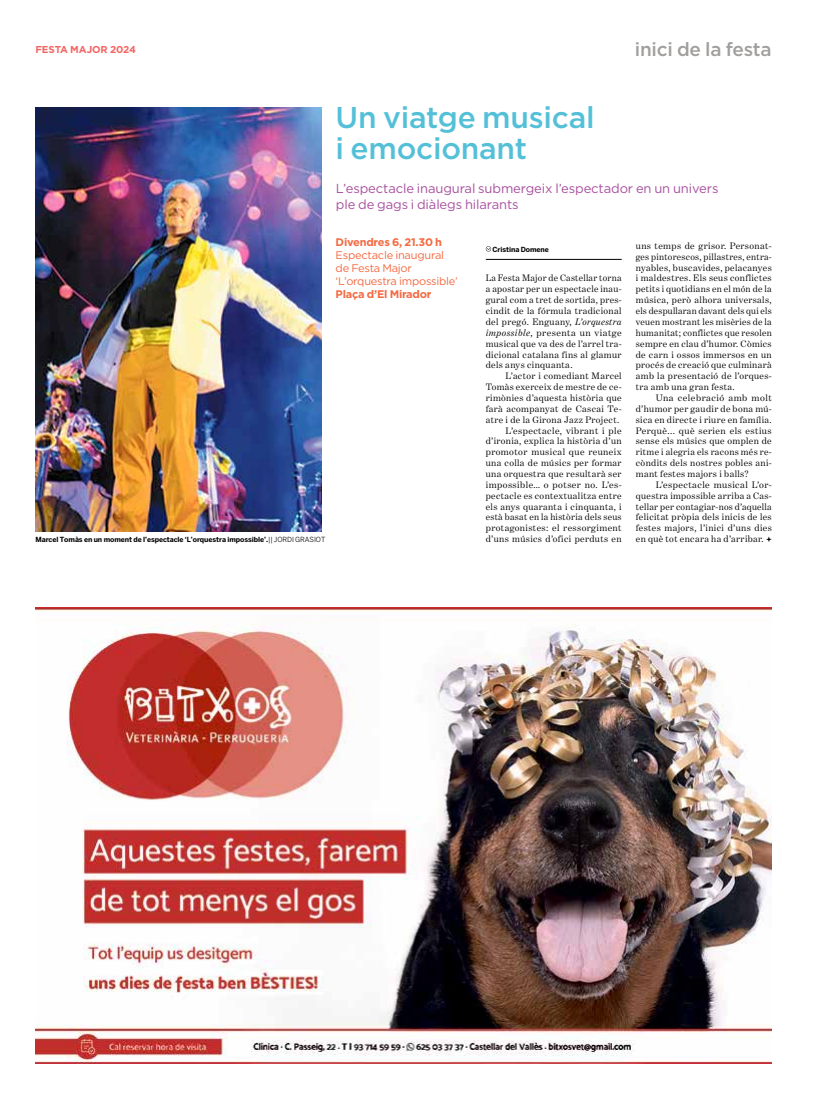
<style>
.page{position:relative;width:820px;height:1106px;background:#fff}
.page>*{position:absolute;margin:0;border:0;box-sizing:border-box;transform-origin:0 0}
.t1{font:500 30px/31px "Gotham";letter-spacing:-.01em;color:#54c0d8}
.t2{font:500 19px "Gotham";letter-spacing:-.01em;color:#a19f9d}
.t3{font:13px/16px "Gotham";letter-spacing:-.01em;color:#a8509e}
.t4{font:11px/13px "Gotham";letter-spacing:-.02em;color:#f46941}
.t5{font:700 11px "Gotham";letter-spacing:-.02em;color:#f46941}
.t6{font:700 10px "Gotham";letter-spacing:-.01em;color:#f46663}
.t7{font:9.5px/10.9px "Benton Modern One";letter-spacing:.04em;color:#000;text-align:justify}
.t8{font:700 7px "Benton Sans";letter-spacing:-.01em;color:#000}
.s1{font-weight:400}
.s2{font-style:italic}
</style>
<div class="page">
<img style="left:35px;top:108px;width:286px;height:423px">
<svg style="left:485px;top:246px;width:6px;height:5px"></svg>
<hr style="left:485px;top:259px;width:136px;height:1px;background:#000">
<svg style="left:766px;top:536px;width:5px;height:6px"></svg>
<img style="left:35px;top:607px;width:736px;height:456px">
<p class="t6" style="left:35px;top:43px;width:102px">FESTA MAJOR 2024</p>
<h2 class="t2" style="left:634px;top:37px;width:138px">inici de la festa</h2>
<p class="t8" style="left:35px;top:535px;width:291px">Marcel Tomàs en un moment de l’espectacle ‘L’orquestra impossible’.<span class="s1">|| JORDI GRASIOT</span></p>
<h1 class="t1" style="left:335px;top:101px;width:260px">Un viatge musical i emocionant</h1>
<h3 class="t3" style="left:336px;top:180px;width:384px">L’espectacle inaugural submergeix l’espectador en un univers ple de gags i diàlegs hilarants</h3>
<p class="t8" style="left:492px;top:245px;width:58px">Cristina Domene</p>
<p class="t5" style="left:335px;top:236px;width:108px">Divendres 6, 21.30 h</p>
<p class="t4" style="left:335px;top:248px;width:124px">Espectacle inaugural de Festa Major ‘L’orquestra impossible’</p>
<p class="t5" style="left:335px;top:288px;width:97px">Plaça d’El Mirador</p>
<p class="t7" style="left:635px;top:240px;width:137px">uns temps de grisor. Personat&shy;ges pintorescos, pillastres, entra&shy;nyables, buscavides, pelacanyes i maldestres. Els seus conflictes petits i quotidians en el món de la música, però alhora universals, els despullaran davant dels qui els veuen mostrant les misèries de la humanitat; conflictes que resolen sempre en clau d’humor. Còmics de carn i ossos immersos en un procés de creació que culminarà amb la presentació de l’orques&shy;tra amb una gran festa.</p>
<p class="t7" style="left:635px;top:392px;width:137px;text-indent:20px">Una celebració amb molt d’humor per gaudir de bona mú&shy;sica en directe i riure en família.<br>Perquè... què serien els estius sense els músics que omplen de ritme i alegria els racons més re&shy;còndits dels nostres pobles ani&shy;mant festes majors i balls?</p>
<p class="t7" style="left:635px;top:479px;width:137px;text-indent:20px">L’espectacle musical L’or&shy;questra impossible arriba a Cas&shy;tellar per contagiar-nos d’aquella felicitat pròpia dels inicis de les festes majors, l’inici d’uns dies en què tot encara ha d’arribar.</p>
<p class="t7" style="left:485px;top:273px;width:137px">La Festa Major de Castellar torna a apostar per un espectacle inau&shy;gural com a tret de sortida, pres&shy;cindit de la fórmula tradicional del pregó. Enguany, <span class="s2">L’orquestra impossible</span>, presenta un viatge musical que va des de l’arrel tra&shy;dicional catalana fins al glamur dels anys cinquanta.</p>
<p class="t7" style="left:485px;top:370px;width:137px;text-align:right">L’actor i comediant Marcel<br>Tomàs exerceix de mestre de ce&shy;rimònies d’aquesta història que farà acompanyat de Cascai Te&shy;atre i de la Girona Jazz Project.<br>L’espectacle, vibrant i ple d’ironia, explica la història d’un promotor musical que reuneix una colla de músics per formar una orquestra que resultarà ser impossible… o potser no. L’es&shy;pectacle es contextualitza entre els anys quaranta i cinquanta, i està basat en la història dels seus protagonistes: el ressorgiment d’uns músics d’ofici perduts en</p>
</div>
